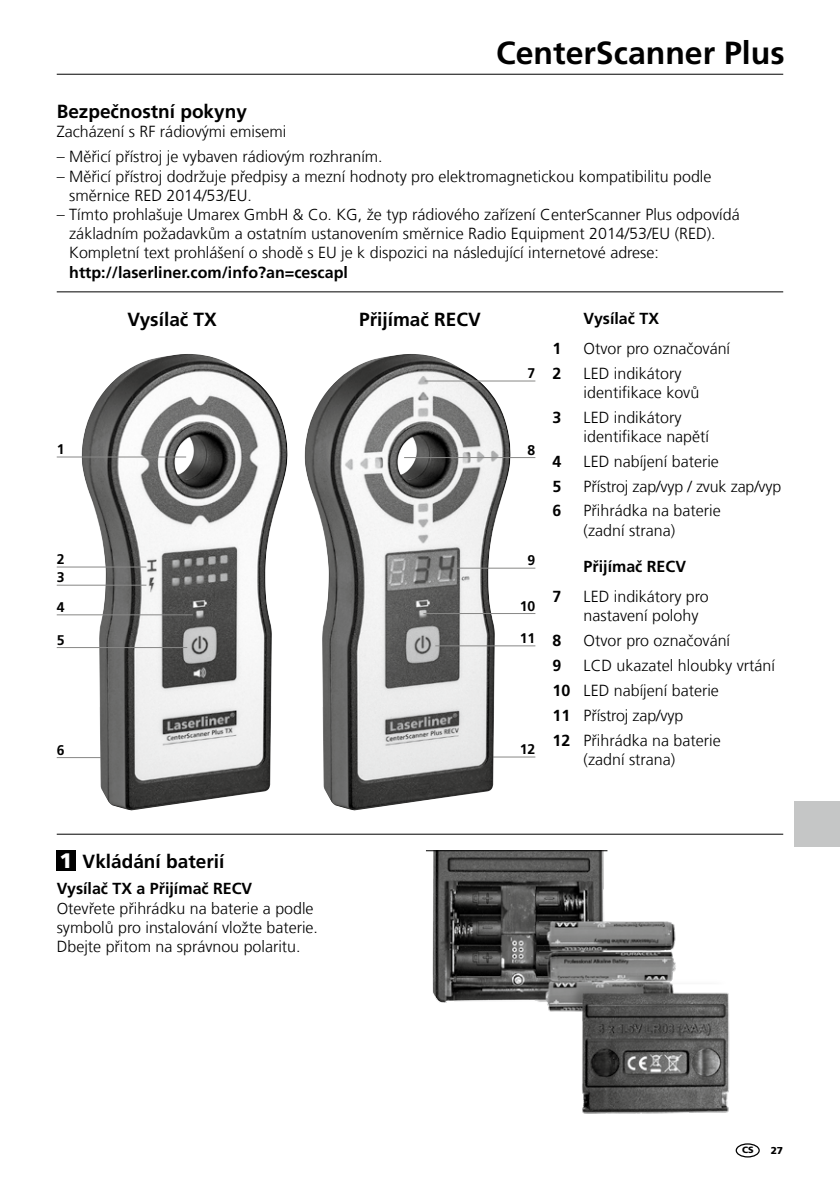
<style>
.page{position:relative;width:840px;height:1191px;background:#fff}
.page>*{position:absolute;margin:0;border:0;box-sizing:border-box;transform-origin:0 0}
.t1{font:700 32px "Frutiger LT Com";color:#000}
.t2{font:900 21px "Frutiger LT Com";color:#fff}
.t3{font:700 19px "Frutiger LT Com";color:#000}
.t4{font:300 16px/24.8px "Frutiger LT Com";color:#000}
.t5{font:700 16px/24.8px "Frutiger LT Com";color:#000}
.t6{font:700 14px/18.2px "Frutiger LT Com";color:#000}
.t7{font:900 10px "Frutiger LT Com";color:#000}
.t8{font:900 9px "Frutiger LT Com";color:#000}
</style>
<div class="page">
<hr style="left:57px;top:74px;width:725px;height:1px;background:#000">
<hr style="left:57px;top:291px;width:725px;height:1px;background:#000">
<hr style="left:57px;top:833px;width:725px;height:1px;background:#000">
<hr style="left:57px;top:757px;width:130px;height:1px;background:#878786">
<hr style="left:435px;top:756px;width:100px;height:1px;background:#878786">
<img style="left:81px;top:354px;width:207px;height:456px">
<img style="left:304px;top:354px;width:208px;height:456px">
<hr style="left:57px;top:456px;width:129px;height:1px;background:#878786">
<hr style="left:57px;top:566px;width:89px;height:1px;background:#878786">
<hr style="left:57px;top:584px;width:89px;height:1px;background:#878786">
<hr style="left:57px;top:614px;width:136px;height:1px;background:#878786">
<hr style="left:57px;top:647px;width:130px;height:1px;background:#878786">
<hr style="left:424px;top:380px;width:111px;height:1px;background:#878786">
<hr style="left:404px;top:457px;width:131px;height:1px;background:#878786">
<hr style="left:455px;top:567px;width:80px;height:1px;background:#878786">
<hr style="left:423px;top:613px;width:112px;height:1px;background:#878786">
<hr style="left:435px;top:645px;width:100px;height:1px;background:#878786">
<div style="left:57px;top:850px;width:19px;height:21px;background:#000"></div>
<img style="left:426px;top:850px;width:304px;height:264px">
<hr style="left:425px;top:850px;width:182px;height:1px;background:#000">
<div style="left:794px;top:801px;width:45px;height:45px;background:#c5c6c6"></div>
<div style="left:735px;top:1143px;width:24px;height:14px;border:1px solid #000;border-radius:50%"></div>
<h1 class="t1" style="left:496px;top:34px;width:290px">CenterScanner Plus</h1>
<p class="t3" style="left:57px;top:100px;width:192px">Bezpečnostní pokyny</p>
<p class="t4" style="left:57px;top:119px;width:231px">Zacházení s RF rádiovými emisemi</p>
<p class="t4" style="left:57px;top:144px;width:327px">– Měřicí přístroj je vybaven rádiovým rozhraním.</p>
<p class="t4" style="left:69px;top:166px;width:643px;line-height:19.2px;text-indent:-12px">– Měřicí přístroj dodržuje předpisy a mezní hodnoty pro elektromagnetickou kompatibilitu podle směrnice RED 2014/53/EU.</p>
<p class="t4" style="left:69px;top:205px;width:671px;line-height:19.2px;text-indent:-12px">– Tímto prohlašuje Umarex GmbH &amp; Co. KG, že typ rádiového zařízení CenterScanner Plus odpovídá základním požadavkům a ostatním ustanovením směrnice Radio Equipment 2014/53/EU (RED).<br>Kompletní text prohlášení o shodě s EU je k dispozici na následující internetové adrese:</p>
<p class="t5" style="left:69px;top:260px;width:280px">http://laserliner.com/info?an=cescapl</p>
<p class="t3" style="left:127px;top:308px;width:91px">Vysílač TX</p>
<p class="t3" style="left:359px;top:308px;width:123px">Přijímač RECV</p>
<p class="t5" style="left:552px;top:336px;width:10px">1<br>2</p>
<p class="t5" style="left:552px;top:405px;width:10px">3</p>
<p class="t5" style="left:552px;top:449px;width:10px;text-align:justify">4<br>5<br>6</p>
<p class="t5" style="left:583px;top:306px;width:77px">Vysílač TX</p>
<p class="t4" style="left:583px;top:336px;width:148px">Otvor pro označování<br>LED indikátory</p>
<p class="t4" style="left:583px;top:380px;width:117px">identifikace kovů<br>LED indikátory</p>
<p class="t4" style="left:583px;top:424px;width:199px">identifikace napětí<br>LED nabíjení baterie<br>Přístroj zap/vyp / zvuk zap/vyp<br>Přihrádka na baterie</p>
<p class="t4" style="left:583px;top:518px;width:93px">(zadní strana)</p>
<p class="t6" style="left:527px;top:364px;width:9px">7</p>
<p class="t6" style="left:57px;top:440px;width:9px">1</p>
<p class="t6" style="left:527px;top:441px;width:9px">8</p>
<p class="t6" style="left:57px;top:550px;width:9px">2<br>3</p>
<p class="t6" style="left:57px;top:598px;width:9px">4</p>
<p class="t6" style="left:57px;top:630px;width:9px">5</p>
<p class="t6" style="left:57px;top:740px;width:9px">6</p>
<p class="t3" style="left:83px;top:850px;width:143px">Vkládání baterií</p>
<p class="t5" style="left:57px;top:876px;width:197px">Vysílač TX a Přijímač RECV</p>
<p class="t4" style="left:57px;top:898px;width:263px;line-height:19.2px">Otevřete přihrádku na baterie a podle symbolů pro instalování vložte baterie.<br>Dbejte přitom na správnou polaritu.</p>
<h2 class="t2" style="left:59px;top:848px;width:14px">1</h2>
<p class="t6" style="left:527px;top:551px;width:9px">9</p>
<p class="t6" style="left:519px;top:596px;width:17px">10</p>
<p class="t6" style="left:519px;top:629px;width:17px">11</p>
<p class="t6" style="left:519px;top:740px;width:17px">12</p>
<p class="t5" style="left:552px;top:584px;width:10px">7</p>
<p class="t5" style="left:552px;top:628px;width:19px">8<br>9<br>10<br>11<br>12</p>
<p class="t5" style="left:583px;top:554px;width:104px">Přijímač RECV</p>
<p class="t4" style="left:583px;top:587px;width:127px;line-height:19.2px">LED indikátory pro nastavení polohy</p>
<p class="t4" style="left:583px;top:628px;width:193px">Otvor pro označování<br>LCD ukazatel hloubky vrtání<br>LED nabíjení baterie<br>Přístroj zap/vyp<br>Přihrádka na baterie</p>
<p class="t4" style="left:583px;top:747px;width:93px">(zadní strana)</p>
<p class="t8" style="left:741px;top:1144px;width:13px">CS</p>
<p class="t7" style="left:770px;top:1144px;width:14px">27</p>
</div>
